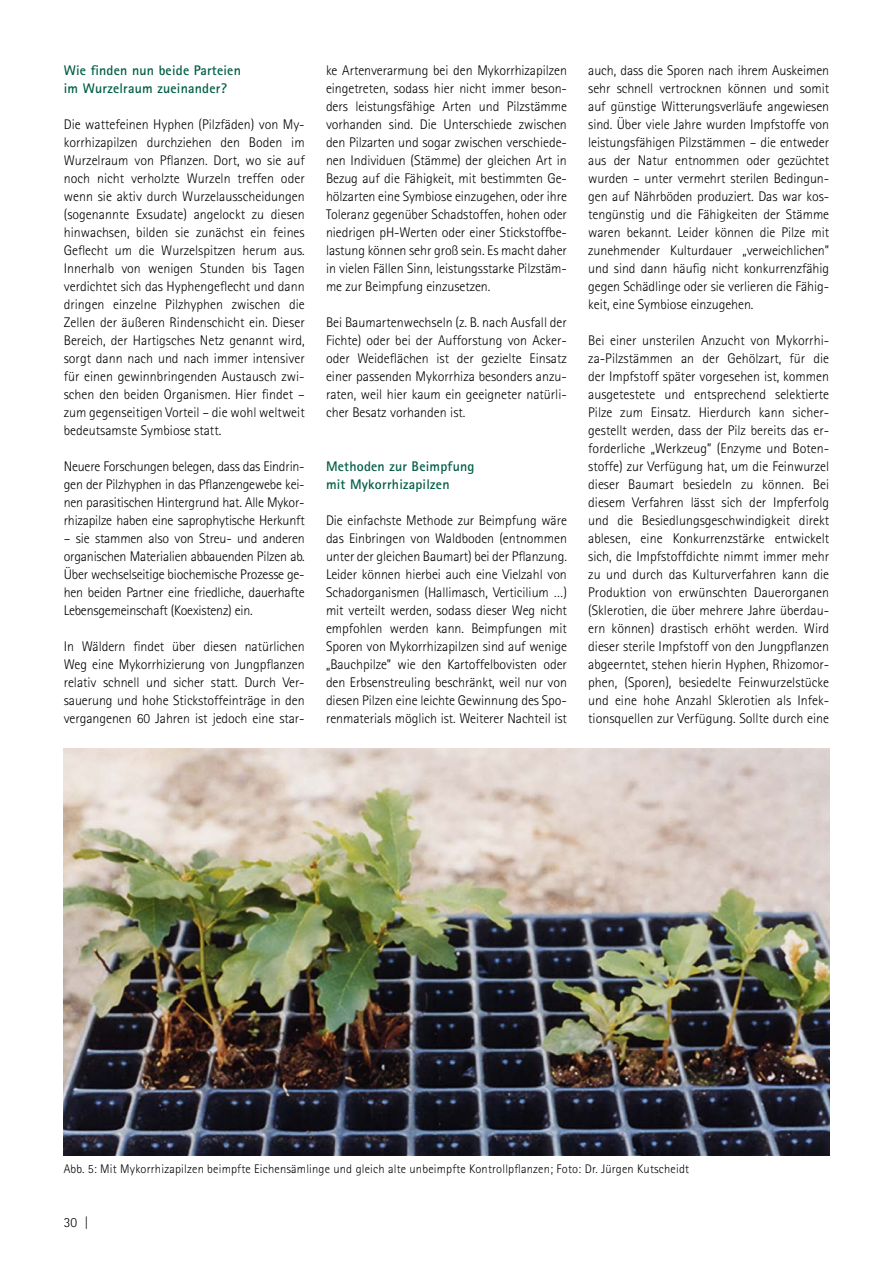
<style>
.page{position:relative;width:893px;height:1263px;background:#fff}
.page>*{position:absolute;margin:0;border:0;box-sizing:border-box;transform-origin:0 0}
.Fließtext{font:300 13.95px/18px "Rotis Sans Serif Std";letter-spacing:-.005em;color:#000;text-align:justify}
.H2_Zwischenüberschrift_grün{font:700 13.95px "Rotis Sans Serif Std";letter-spacing:.015em;color:#005e45}
.t1{font:300 12.45px "Rotis Sans Serif Std";letter-spacing:.015em;color:#000}
</style>
<div class="page">
<img style="left:64px;top:749px;width:765px;height:406px">
<h2 class="H2_Zwischenüberschrift_grün" style="left:64px;top:62px;width:179px">Wie finden nun beide Parteien</h2>
<h2 class="H2_Zwischenüberschrift_grün" style="left:64px;top:80px;width:165px">im Wurzelraum zueinander?</h2>
<p class="Fließtext" style="left:64px;top:115px;width:242px">Die wattefeinen Hyphen (Pilzfäden) von My&shy;korrhizapilzen durchziehen den Boden im Wurzelraum von Pflanzen. Dort, wo sie auf noch nicht verholzte Wurzeln treffen oder wenn sie aktiv durch Wurzelausscheidungen (sogenannte Exsudate) angelockt zu diesen hinwachsen, bilden sie zunächst ein feines Geflecht um die Wurzelspitzen herum aus.<br>Innerhalb von wenigen Stunden bis Tagen verdichtet sich das Hyphengeflecht und dann dringen einzelne Pilzhyphen zwischen die Zellen der äußeren Rindenschicht ein. Dieser Bereich, der Hartigsches Netz genannt wird, sorgt dann nach und nach immer intensiver für einen gewinnbringenden Austausch zwi&shy;schen den beiden Organismen. Hier findet – zum gegenseitigen Vorteil – die wohl weltweit bedeutsamste Symbiose statt.</p>
<p class="Fließtext" style="left:64px;top:457px;width:242px">Neuere Forschungen belegen, dass das Eindrin&shy;gen der Pilzhyphen in das Pflanzengewebe kei&shy;nen parasitischen Hintergrund hat. Alle Mykor&shy;rhizapilze haben eine saprophytische Herkunft</p>
<p class="Fließtext" style="left:64px;top:529px;width:242px">– sie stammen also von Streu- und anderen organischen Materialien abbauenden Pilzen ab.<br>Über wechselseitige biochemische Prozesse ge&shy;hen beiden Partner eine friedliche, dauerhafte Lebensgemeinschaft (Koexistenz) ein.</p>
<p class="Fließtext" style="left:64px;top:637px;width:242px">In Wäldern findet über diesen natürlichen Weg eine Mykorrhizierung von Jungpflanzen relativ schnell und sicher statt. Durch Ver&shy;sauerung und hohe Stickstoffeinträge in den vergangenen 60 Jahren ist jedoch eine star-</p>
<p class="Fließtext" style="left:326px;top:61px;width:242px">ke Artenverarmung bei den Mykorrhizapilzen eingetreten, sodass hier nicht immer beson&shy;ders leistungsfähige Arten und Pilzstämme vorhanden sind. Die Unterschiede zwischen den Pilzarten und sogar zwischen verschiede&shy;nen Individuen (Stämme) der gleichen Art in Bezug auf die Fähigkeit, mit bestimmten Ge&shy;hölzarten eine Symbiose einzugehen, oder ihre Toleranz gegenüber Schadstoffen, hohen oder niedrigen pH-Werten oder einer Stickstoffbe&shy;lastung können sehr groß sein. Es macht daher in vielen Fällen Sinn, leistungsstarke Pilzstäm&shy;me zur Beimpfung einzusetzen.</p>
<p class="Fließtext" style="left:326px;top:313px;width:242px">Bei Baumartenwechseln (z. B. nach Ausfall der Fichte) oder bei der Aufforstung von Acker&shy;oder Weideflächen ist der gezielte Einsatz einer passenden Mykorrhiza besonders anzu&shy;raten, weil hier kaum ein geeigneter natürli&shy;cher Besatz vorhanden ist.</p>
<h2 class="H2_Zwischenüberschrift_grün" style="left:326px;top:458px;width:150px">Methoden zur Beimpfung</h2>
<h2 class="H2_Zwischenüberschrift_grün" style="left:326px;top:476px;width:125px">mit Mykorrhizapilzen</h2>
<p class="Fließtext" style="left:326px;top:511px;width:242px">Die einfachste Methode zur Beimpfung wäre das Einbringen von Waldboden (entnommen unter der gleichen Baumart) bei der Pflanzung.<br>Leider können hierbei auch eine Vielzahl von Schadorganismen (Hallimasch, Verticilium …) mit verteilt werden, sodass dieser Weg nicht empfohlen werden kann. Beimpfungen mit Sporen von Mykorrhizapilzen sind auf wenige „Bauchpilze” wie den Kartoffelbovisten oder den Erbsenstreuling beschränkt, weil nur von diesen Pilzen eine leichte Gewinnung des Spo&shy;renmaterials möglich ist. Weiterer Nachteil ist</p>
<p class="Fließtext" style="left:588px;top:61px;width:242px">auch, dass die Sporen nach ihrem Auskeimen sehr schnell vertrocknen können und somit auf günstige Witterungsverläufe angewiesen sind. Über viele Jahre wurden Impfstoffe von leistungsfähigen Pilzstämmen – die entweder aus der Natur entnommen oder gezüchtet wurden – unter vermehrt sterilen Bedingun&shy;gen auf Nährböden produziert. Das war kos&shy;tengünstig und die Fähigkeiten der Stämme waren bekannt. Leider können die Pilze mit zunehmender Kulturdauer „verweichlichen” und sind dann häufig nicht konkurrenzfähig gegen Schädlinge oder sie verlieren die Fähig&shy;keit, eine Symbiose einzugehen.</p>
<p class="Fließtext" style="left:588px;top:331px;width:242px">Bei einer unsterilen Anzucht von Mykorrhi&shy;za-Pilzstämmen an der Gehölzart, für die der Impfstoff später vorgesehen ist, kommen ausgetestete und entsprechend selektierte Pilze zum Einsatz. Hierdurch kann sicher&shy;gestellt werden, dass der Pilz bereits das er&shy;forderliche „Werkzeug” (Enzyme und Boten&shy;stoffe) zur Verfügung hat, um die Feinwurzel dieser Baumart besiedeln zu können. Bei diesem Verfahren lässt sich der Impferfolg und die Besiedlungsgeschwindigkeit direkt ablesen, eine Konkurrenzstärke entwickelt sich, die Impfstoffdichte nimmt immer mehr zu und durch das Kulturverfahren kann die Produktion von erwünschten Dauerorganen (Sklerotien, die über mehrere Jahre überdau&shy;ern können) drastisch erhöht werden. Wird dieser sterile Impfstoff von den Jungpflanzen abgeerntet, stehen hierin Hyphen, Rhizomor&shy;phen, (Sporen), besiedelte Feinwurzelstücke und eine hohe Anzahl Sklerotien als Infek&shy;tionsquellen zur Verfügung. Sollte durch eine</p>
<p class="t1" style="left:64px;top:1162px;width:627px">Abb. 5: Mit Mykorrhizapilzen beimpfte Eichensämlinge und gleich alte unbeimpfte Kontrollpflanzen; Foto: Dr. Jürgen Kutscheidt</p>
<p class="Fließtext" style="left:64px;top:1213px;width:27px">30 |</p>
</div>
